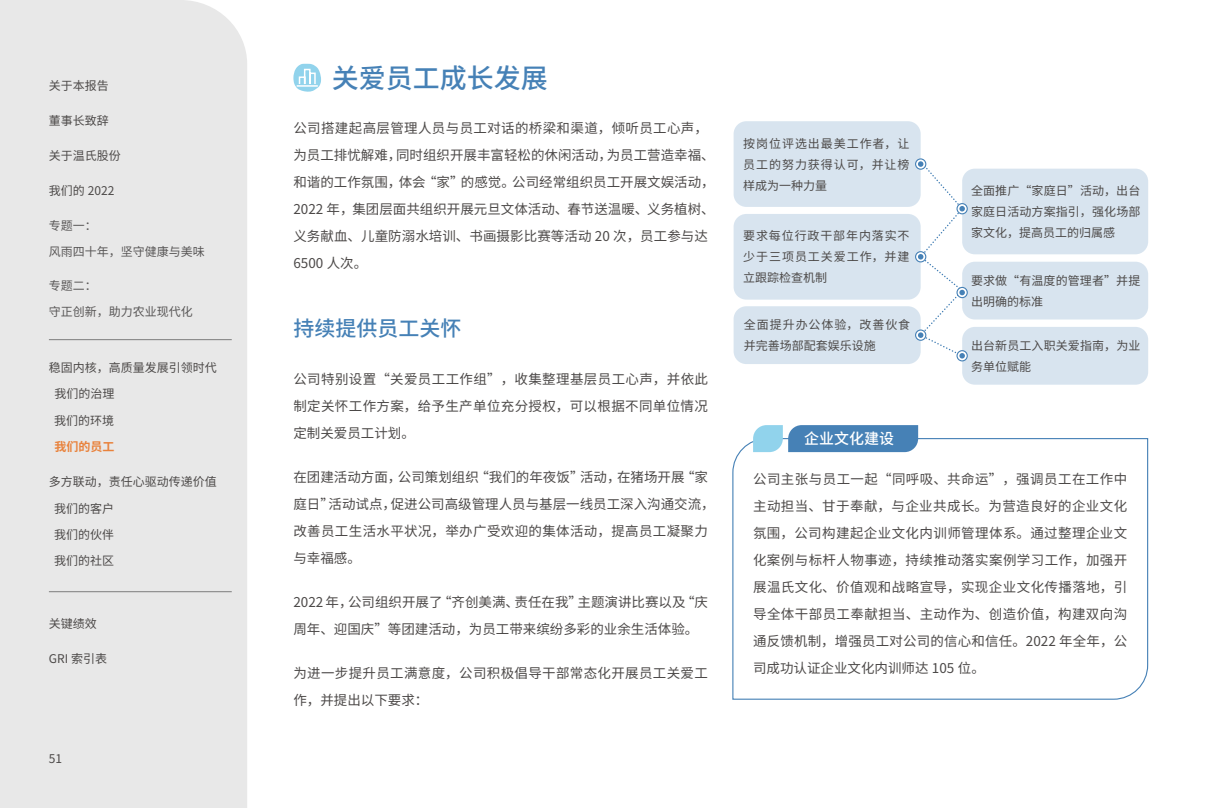
<style>
.page{position:relative;width:1212px;height:808px;background:#fff}
.page>*{position:absolute;margin:0;border:0;box-sizing:border-box;transform-origin:0 0}
.t1{font:500 27px "Source Han Sans CN";color:#4681b6}
.t2{font:500 21px "Source Han Sans CN";color:#4681b6}
.t3{font:500 15px "Source Han Sans CN";color:#fff}
.t4{font:13.5px/27px "Source Han Sans CN";color:#4c4948}
.t5{font:13.5px/27px "Source Han Sans CN";letter-spacing:.025em;color:#4c4948}
.t6{font:12px/21px "Source Han Sans CN";color:#4c4948}
.t7{font:12px/26px "Source Han Sans CN";color:#595757}
.t8{font:12px/21px "Source Han Sans CN";letter-spacing:.04em;color:#4c4948}
.t9{font:700 12px "Source Han Sans CN";color:#e8823c}
</style>
<div class="page">
<div style="left:0;top:0;width:247px;height:808px;background:#e8e8e8"></div>
<hr style="left:49px;top:339px;width:183px;height:1px;background:#898989">
<hr style="left:49px;top:591px;width:183px;height:1px;background:#898989">
<div style="left:733px;top:121px;width:188px;height:86px;background:#d8e4ef;border-radius:13px"></div>
<div style="left:733px;top:214px;width:188px;height:86px;background:#d8e4ef;border-radius:13px"></div>
<div style="left:733px;top:306px;width:188px;height:58px;background:#d8e4ef;border-radius:13px"></div>
<div style="left:962px;top:327px;width:186px;height:58px;background:#d8e4ef;border-radius:13px"></div>
<div style="left:962px;top:262px;width:186px;height:57px;background:#d8e4ef;border-radius:13px"></div>
<div style="left:962px;top:169px;width:186px;height:85px;background:#d8e4ef;border-radius:13px"></div>
<svg style="left:293px;top:64px;width:28px;height:28px"></svg>
<svg style="left:915px;top:159px;width:11px;height:10px"></svg>
<div style="left:915px;top:158px;width:11px;height:12px;border:1px solid #4681b6;border-radius:50%"></div>
<div style="left:915px;top:251px;width:11px;height:11px;border:1px solid #4681b6;border-radius:50%"></div>
<div style="left:915px;top:329px;width:11px;height:12px;border:1px solid #4681b6;border-radius:50%"></div>
<div style="left:956px;top:203px;width:12px;height:11px;border:1px solid #4681b6;border-radius:50%"></div>
<div style="left:956px;top:287px;width:12px;height:11px;border:1px solid #4681b6;border-radius:50%"></div>
<div style="left:956px;top:350px;width:12px;height:11px;border:1px solid #4681b6;border-radius:50%"></div>
<svg style="left:918px;top:161px;width:47px;height:198px"></svg>
<svg style="left:732px;top:437px;width:417px;height:263px"></svg>
<svg style="left:753px;top:425px;width:165px;height:27px;background:#5f97c3"></svg>
<p class="t6" style="left:49px;top:75px;width:62px">关于本报告</p>
<p class="t6" style="left:49px;top:110px;width:62px">董事长致辞</p>
<p class="t6" style="left:49px;top:145px;width:74px">关于温氏股份</p>
<p class="t6" style="left:49px;top:180px;width:67px">我们的 2022</p>
<p class="t7" style="left:49px;top:212px;width:158px">专题一：<br>风雨四十年，坚守健康与美味</p>
<p class="t7" style="left:49px;top:273px;width:146px">专题二：<br>守正创新，助力农业现代化</p>
<p class="t6" style="left:49px;top:357px;width:170px">稳固内核，高质量发展引领时代</p>
<p class="t6" style="left:54px;top:381px;width:62px;line-height:26.4px">我们的治理我们的环境</p>
<p class="t9" style="left:54px;top:440px;width:61px">我们的员工</p>
<p class="t6" style="left:54px;top:469px;width:164px;line-height:26.4px;text-indent:-5px">多方联动，责任心驱动传递价值我们的客户</p>
<p class="t6" style="left:54px;top:524px;width:62px">我们的伙伴</p>
<p class="t6" style="left:54px;top:551px;width:62px">我们的社区</p>
<p class="t6" style="left:49px;top:614px;width:50px">关键绩效</p>
<p class="t6" style="left:49px;top:649px;width:60px">GRI 索引表</p>
<p class="t6" style="left:49px;top:748px;width:15px">51</p>
<h1 class="t1" style="left:332px;top:63px;width:218px">关爱员工成长发展</h1>
<p class="t4" style="left:293px;top:115px;width:423px">公司搭建起高层管理人员与员工对话的桥梁和渠道，倾听员工心声，为员工排忧解难，同时组织开展丰富轻松的休闲活动，为员工营造幸福、和谐的工作氛围，体会“家”的感觉。公司经常组织员工开展文娱活动，<br>2022 年，集团层面共组织开展元旦文体活动、春节送温暖、义务植树、义务献血、儿童防溺水培训、书画摄影比赛等活动 20 次，员工参与达<br>6500 人次。</p>
<h2 class="t2" style="left:293px;top:317px;width:169px">持续提供员工关怀</h2>
<p class="t4" style="left:293px;top:365px;width:416px;text-align:justify">公司特别设置“关爱员工工作组”，收集整理基层员工心声，并依此制定关怀工作方案，给予生产单位充分授权，可以根据不同单位情况定制关爱员工计划。</p>
<p class="t4" style="left:293px;top:463px;width:423px">在团建活动方面，公司策划组织“我们的年夜饭”活动，在猪场开展“家庭日”活动试点，促进公司高级管理人员与基层一线员工深入沟通交流，改善员工生活水平状况，举办广受欢迎的集体活动，提高员工凝聚力与幸福感。</p>
<p class="t4" style="left:293px;top:588px;width:416px">2022 年，公司组织开展了“齐创美满、责任在我”主题演讲比赛以及“庆周年、迎国庆”等团建活动，为员工带来缤纷多彩的业余生活体验。</p>
<p class="t5" style="left:293px;top:659px;width:416px">为进一步提升员工满意度，公司积极倡导干部常态化开展员工关爱工作，并提出以下要求：</p>
<p class="t6" style="left:743px;top:133px;width:168px;text-align:justify">按岗位评选出最美工作者，让员工的努力获得认可，并让榜样成为一种力量</p>
<p class="t6" style="left:743px;top:226px;width:168px;text-align:justify">要求每位行政干部年内落实不少于三项员工关爱工作，并建立跟踪检查机制</p>
<p class="t8" style="left:744px;top:315px;width:168px">全面提升办公体验，改善伙食并完善场部配套娱乐设施</p>
<p class="t6" style="left:971px;top:180px;width:171px;text-align:justify">全面推广“家庭日”活动，出台家庭日活动方案指引，强化场部家文化，提高员工的归属感</p>
<p class="t6" style="left:971px;top:270px;width:171px">要求做“有温度的管理者”并提出明确的标准</p>
<p class="t6" style="left:971px;top:335px;width:171px">出台新员工入职关爱指南，为业务单位赋能</p>
<p class="t3" style="left:804px;top:430px;width:91px">企业文化建设</p>
<p class="t4" style="left:753px;top:466px;width:376px;text-align:justify">公司主张与员工一起“同呼吸、共命运”，强调员工在工作中主动担当、甘于奉献，与企业共成长。为营造良好的企业文化氛围，公司构建起企业文化内训师管理体系。通过整理企业文化案例与标杆人物事迹，持续推动落实案例学习工作，加强开展温氏文化、价值观和战略宣导，实现企业文化传播落地，引导全体干部员工奉献担当、主动作为、创造价值，构建双向沟通反馈机制，增强员工对公司的信心和信任。2022 年全年，公司成功认证企业文化内训师达 105 位。</p>
</div>
